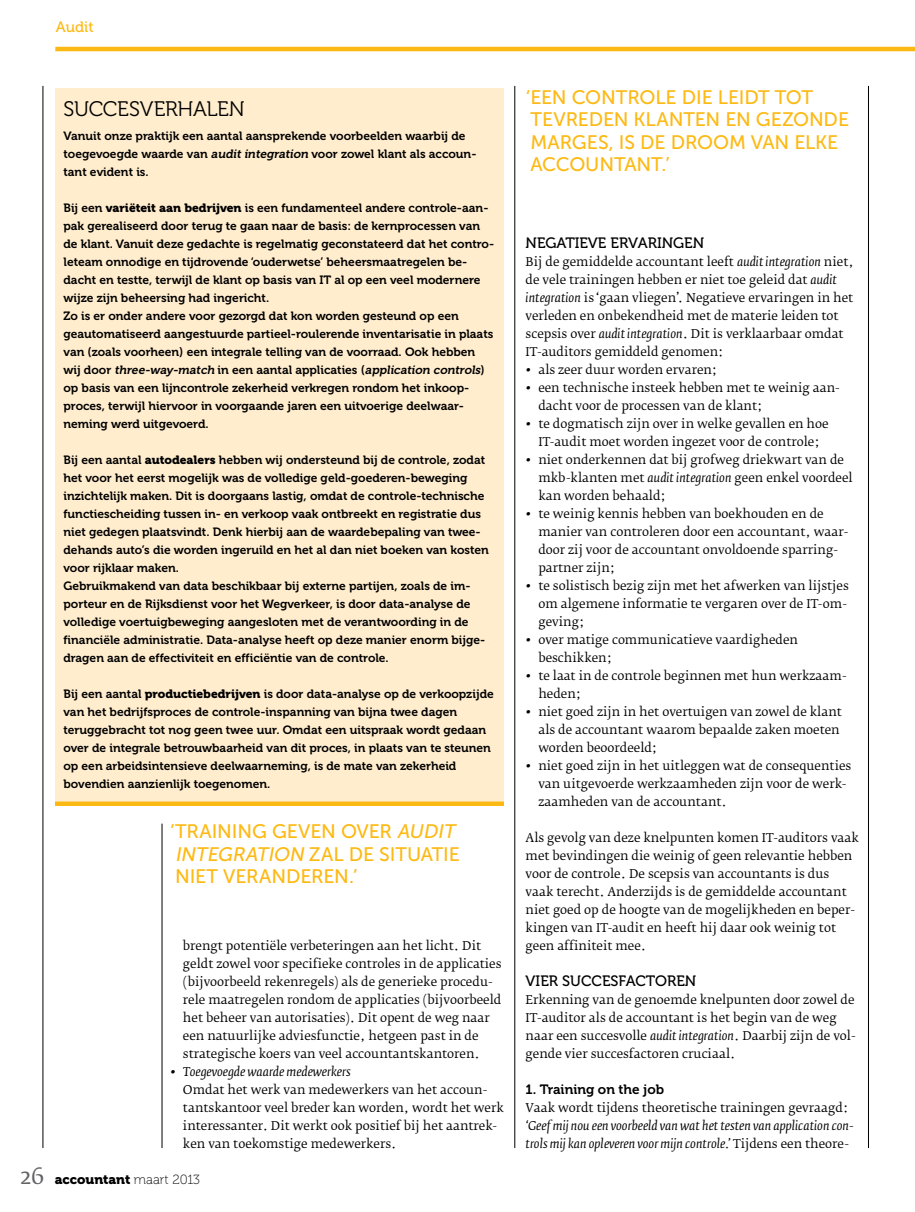
<style>
.page{position:relative;width:915px;height:1212px;background:#fff}
.page>*{position:absolute;margin:0;border:0;box-sizing:border-box;transform-origin:0 0}
.t1{font:21px "Museo 300";letter-spacing:-.01em;color:#000}
.t2{font:19.5px/22.5px "Museo Sans 500";letter-spacing:-.005em;color:#fdb913;text-align:justify}
.t3{font:15px "Museo 500";color:#000}
.t4{font:15px "Museo 500";color:#fdb913}
.t5{font:13.5px "Museo 700";color:#000}
.t6{font:13.2px "Museo 900";color:#000}
.t7{font:12px/18px "Fedra Serif B Std";color:#000}
.t8{font:12px/18px "Museo 700";color:#000}
.t9{font:italic 12px/18px "Fedra Serif B Std";color:#000}
.s1{font-style:italic}
.s2{font-family:"Museo 900"}
.s3{font-family:"Fedra Serif B Std";font-size:22.5px;color:#636466}
.s4{font-family:"Museo 100"}
.s5{font-style:normal}
</style>
<div class="page">
<hr style="left:55px;top:47px;width:859px;height:4px;background:#fdb913">
<hr style="left:867px;top:86px;width:1px;height:1062px;background:#000">
<hr style="left:162px;top:824px;width:1px;height:324px;background:#000">
<hr style="left:514px;top:86px;width:1px;height:1062px;background:#000">
<hr style="left:43px;top:86px;width:1px;height:1062px;background:#000">
<div style="left:55px;top:88px;width:449px;height:718px;background:#ffedce"></div>
<div style="left:55px;top:801px;width:449px;height:5px;background:#fdb913"></div>
<p class="t4" style="left:56px;top:19px;width:39px">AUDIT</p>
<h1 class="t1" style="left:63px;top:98px;width:26px">SUCC</h1>
<h1 class="t1" style="left:117px;top:98px;width:63px">ESVERHA</h1>
<h1 class="t1" style="left:206px;top:98px;width:40px">LEN</h1>
<p class="t8" style="left:63px;top:127px;width:414px">Vanuit onze praktijk een aantal aansprekende voorbeelden waarbij de toegevoegde waarde van <span class="s1">audit integration</span> voor zowel klant als accoun&shy;tant evident is.</p>
<p class="t8" style="left:63px;top:199px;width:432px">Bij een <span class="s2">variëteit aan bedrijven</span> is een fundamenteel andere controle-aan&shy;pak gerealiseerd door terug te gaan naar de basis: de kernprocessen van de klant. Vanuit deze gedachte is regelmatig geconstateerd dat het contro&shy;leteam onnodige en tijdrovende ‘ouderwetse’ beheersmaatregelen be&shy;dacht en testte, terwijl de klant op basis van IT al op een veel modernere wijze zijn beheersing had ingericht.<br>Zo is er onder andere voor gezorgd dat kon worden gesteund op een geautomatiseerd aangestuurde partieel-roulerende inventarisatie in plaats van (zoals voorheen) een integrale telling van de voorraad. Ook hebben<br>w ij d o o r <span class="s1">three-way-match</span> i n e e n a a n t a l a p p l i c a t i e s ( <span class="s1">application controls</span>) op basis van een lijncontrole zekerheid verkregen rondom het inkoop&shy;proces, terwijl hiervoor in voorgaande jaren een uitvoerige deelwaar&shy;neming werd uitgevoerd.</p>
<p class="t8" style="left:63px;top:451px;width:427px">Bij een aantal <span class="s2">autodealers</span> hebben wij ondersteund bij de controle, zodat het voor het eerst mogelijk was de volledige geld-goederen-beweging inzichtelijk maken. Dit is doorgaans lastig, omdat de controle-technische functiescheiding tussen in- en verkoop vaak ontbreekt en registratie dus niet gedegen plaatsvindt. Denk hierbij aan de waardebepaling van twee&shy;dehands auto’s die worden ingeruild en het al dan niet boeken van kosten voor rijklaar maken.<br>Gebruikmakend van data beschikbaar bij externe partijen, zoals de im&shy;porteur en de Rijksdienst voor het Wegverkeer, is door data-analyse de volledige voertuigbeweging aangesloten met de verantwoording in de financiële administratie. Data-analyse heeft op deze manier enorm bijge&shy;dragen aan de effectiviteit en efficiëntie van de controle.</p>
<p class="t8" style="left:63px;top:685px;width:431px">Bij een aantal <span class="s2">productiebedrijven</span> is door data-analyse op de verkoopzijde van het bedrijfsproces de controle-inspanning van bijna twee dagen teruggebracht tot nog geen twee uur. Omdat een uitspraak wordt gedaan over de integrale betrouwbaarheid van dit proces, in plaats van te steunen op een arbeidsintensieve deelwaarneming, is de mate van zekerheid bovendien aanzienlijk toegenomen.</p>
<h2 class="t2" style="left:170px;top:820px;width:291px">‘ TRAINING GEVEN OVER <span class="s1">AUDIT INTEGRATION</span> ZAL DE SITUATIE NIET VERANDEREN.’</h2>
<p class="t7" style="left:183px;top:937px;width:320px">brengt potentiële verbeteringen aan het licht. Dit geldt zowel voor specifieke controles in de applicaties (bijvoorbeeld rekenregels) als de generieke procedu&shy;rele maatregelen rondom de applicaties (bijvoorbeeld het beheer van autorisaties). Dit opent de weg naar een natuurlijke adviesfunctie, hetgeen past in de strategische koers van veel accountantskantoren.</p>
<p class="t9" style="left:170px;top:1063px;width:182px">• Toegevoegde waarde medewerkers</p>
<p class="t7" style="left:183px;top:1081px;width:322px">Omdat het werk van medewerkers van het accoun&shy;tantskantoor veel breder kan worden, wordt het werk interessanter. Dit werkt ook positief bij het aantrek&shy;ken van toekomstige medewerkers.</p>
<p class="t6" style="left:20px;top:1172px;width:181px"><span class="s3">26</span> accountant <span class="s4">maart 2013</span></p>
<h2 class="t2" style="left:525px;top:86px;width:325px;text-align:left">‘ EEN CONTROLE DIE LEIDT TOT<br>TEVREDEN KLANTEN EN GEZONDE<br>MARGES, IS DE DROOM VAN ELKE<br>ACCOUNTANT.’</h2>
<p class="t3" style="left:525px;top:235px;width:178px">NEGATIEVE ERVARINGEN</p>
<p class="t7" style="left:525px;top:253px;width:329px">Bij de gemiddelde accountant leeft <span class="s1">audit integration</span> niet, de vele trainingen hebben er niet toe geleid dat <span class="s1">audit integration</span> is ‘gaan vliegen’. Negatieve ervaringen in het verleden en onbekendheid met de materie leiden tot scepsis over <span class="s1">audit integration</span>. Dit is verklaarbaar omdat IT-auditors gemiddeld genomen:</p>
<p class="t7" style="left:525px;top:361px;width:193px"><span class="s1">•</span> als zeer duur worden ervaren;</p>
<p class="t7" style="left:538px;top:379px;width:303px;text-indent:-13px"><span class="s1">•</span> een technische insteek hebben met te weinig aan&shy;dacht voor de processen van de klant;</p>
<p class="t7" style="left:525px;top:415px;width:304px;text-align:center"><span class="s1">•</span> te dogmatisch zijn over in welke gevallen en hoe<br>IT-audit moet worden ingezet voor de controle;</p>
<p class="t7" style="left:538px;top:451px;width:316px;text-indent:-13px"><span class="s1">•</span> niet onderkennen dat bij grofweg driekwart van de mkb-klanten met <span class="s1">audit integration</span> geen enkel voordeel kan worden behaald;</p>
<p class="t7" style="left:538px;top:505px;width:311px;text-indent:-13px"><span class="s1">•</span> te weinig kennis hebben van boekhouden en de manier van controleren door een accountant, waar&shy;door zij voor de accountant onvoldoende sparring&shy;partner zijn;</p>
<p class="t7" style="left:538px;top:577px;width:312px;text-indent:-13px"><span class="s1">•</span> te solistisch bezig zijn met het afwerken van lijstjes om algemene informatie te vergaren over de IT-om&shy;geving;</p>
<p class="t7" style="left:538px;top:631px;width:261px;text-indent:-13px"><span class="s1">•</span> over matige communicatieve vaardigheden beschikken;</p>
<p class="t7" style="left:538px;top:667px;width:309px;text-indent:-13px"><span class="s1">•</span> te laat in de controle beginnen met hun werkzaam&shy;heden;</p>
<p class="t7" style="left:538px;top:703px;width:305px;text-indent:-13px"><span class="s1">•</span> niet goed zijn in het overtuigen van zowel de klant als de accountant waarom bepaalde zaken moeten worden beoordeeld;</p>
<p class="t7" style="left:538px;top:757px;width:314px;text-indent:-13px"><span class="s1">•</span> niet goed zijn in het uitleggen wat de consequenties van uitgevoerde werkzaamheden zijn voor de werk&shy;zaamheden van de accountant.</p>
<p class="t7" style="left:525px;top:829px;width:335px">Als gevolg van deze knelpunten komen IT-auditors vaak met bevindingen die weinig of geen relevantie hebben voor de controle. De scepsis van accountants is dus vaak terecht. Anderzijds is de gemiddelde accountant niet goed op de hoogte van de mogelijkheden en beper&shy;kingen van IT-audit en heeft hij daar ook weinig tot geen affiniteit mee.</p>
<p class="t3" style="left:525px;top:973px;width:170px">VIER SUCCESFACTOREN</p>
<p class="t7" style="left:525px;top:991px;width:331px">Erkenning van de genoemde knelpunten door zowel de IT-auditor als de accountant is het begin van de weg naar een succesvolle <span class="s1">audit integration</span>. Daarbij zijn de vol&shy;gende vier succesfactoren cruciaal.</p>
<p class="t5" style="left:525px;top:1082px;width:140px">1. Training on the job</p>
<p class="t7" style="left:525px;top:1099px;width:324px">Vaak wordt tijdens theoretische trainingen gevraagd:</p>
<p class="t9" style="left:525px;top:1117px;width:329px">‘Geef mij nou een voorbeeld van wat het testen van application con&shy;trols mij kan opleveren voor mijn controle.’ <span class="s5">Tijdens een theore-</span></p>
</div>
